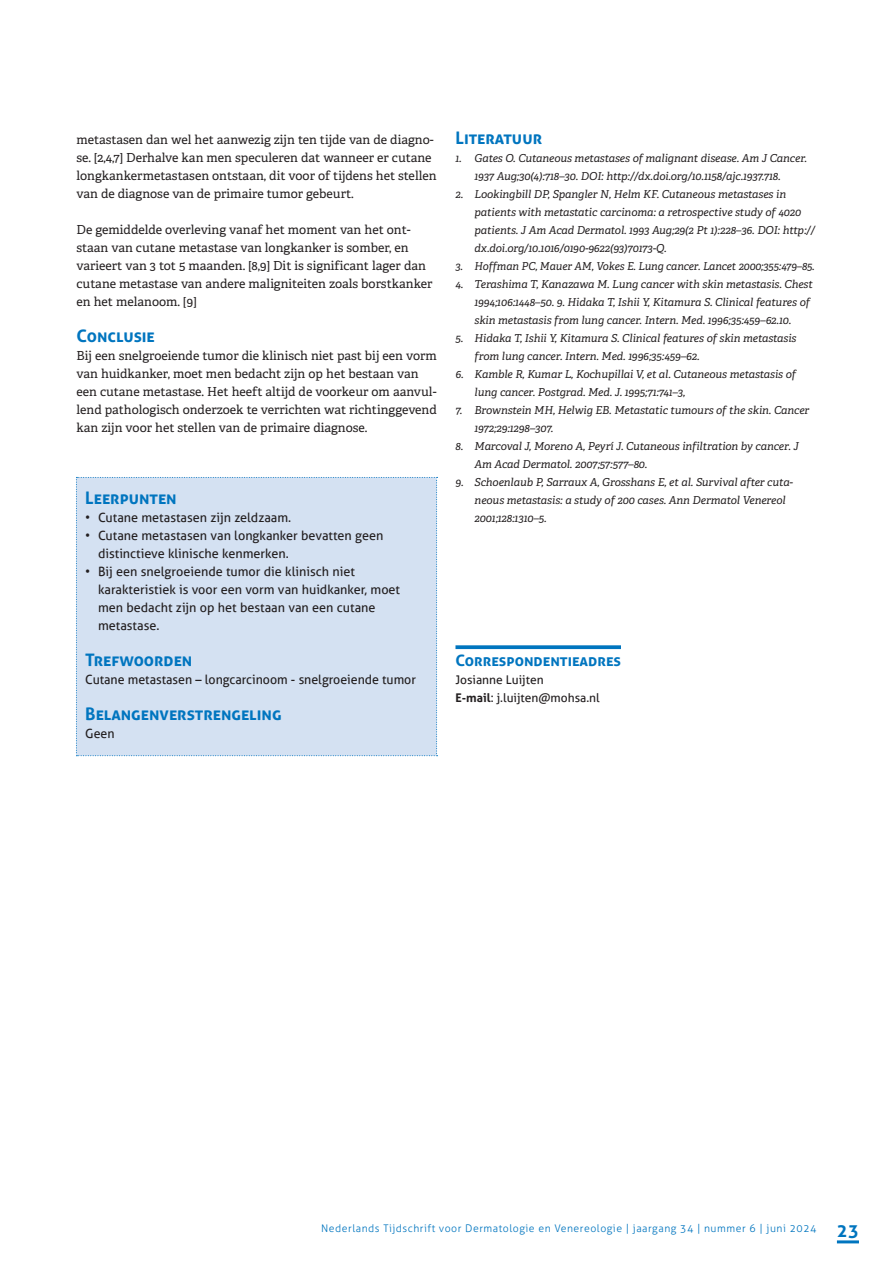
<style>
.page{position:relative;width:893px;height:1263px;background:#fff}
.page>*{position:absolute;margin:0;border:0;box-sizing:border-box;transform-origin:0 0}
.t1{font:700 18px "Aller";color:#0075bf}
.TUSSENKOP_1-Aller{font:700 17.25px "Aller";color:#0075bf}
.TUSSENKOP_1-Aller_THEMA{font:700 17.25px "Aller";color:#0075bf}
.Correspondentie_-_kopje{font:700 15.75px "Aller";color:#0075bf}
.t2{font:12.75px/18px "Aller";color:#231f20}
.PLATTE_TEKS{font:12.45px/18px "Adelle";color:#231f20}
.Correspondentie_-_plat{font:12px "Aller";color:#231f20}
.t3{font:italic 10.95px/18px "Adelle";letter-spacing:-.005em;color:#231f20}
.t4{font:300 10.5px "Aller";letter-spacing:.05em;color:#0075bf}
.s1{font-weight:700}
</style>
<div class="page">
<hr style="left:837px;top:1240px;width:22px;height:3px;background:#0075bf">
<svg style="left:455px;top:645px;width:166px;height:4px"></svg>
<div style="left:76px;top:477px;width:362px;height:279px;background:#d4e1f2"></div>
<p class="PLATTE_TEKS" style="left:77px;top:130px;width:362px">metastasen dan wel het aanwezig zijn ten tijde van de diagno&shy;se. [2,4,7] Derhalve kan men speculeren dat wanneer er cutane longkankermetastasen ontstaan, dit voor of tijdens het stellen van de diagnose van de primaire tumor gebeurt.</p>
<p class="PLATTE_TEKS" style="left:77px;top:220px;width:358px">De gemiddelde overleving vanaf het moment van het ont&shy;staan van cutane metastase van longkanker is somber, en varieert van 3 tot 5 maanden. [8,9] Dit is significant lager dan cutane metastase van andere maligniteiten zoals borstkanker en het melanoom. [9]</p>
<p class="TUSSENKOP_1-Aller_THEMA" style="left:77px;top:325px;width:80px">Conclusie</p>
<p class="PLATTE_TEKS" style="left:77px;top:346px;width:362px">Bij een snelgroeiende tumor die klinisch niet past bij een vorm van huidkanker, moet men bedacht zijn op het bestaan van een cutane metastase. Het heeft altijd de voorkeur om aanvul&shy;lend pathologisch onderzoek te verrichten wat richtinggevend kan zijn voor het stellen van de primaire diagnose.</p>
<p class="TUSSENKOP_1-Aller" style="left:85px;top:487px;width:93px">Leerpunten</p>
<p class="t2" style="left:85px;top:508px;width:207px">• Cutane metastasen zijn zeldzaam.</p>
<p class="t2" style="left:98px;top:526px;width:287px;text-indent:-13px">• Cutane metastasen van longkanker bevatten geen distinctieve klinische kenmerken.</p>
<p class="t2" style="left:98px;top:562px;width:304px;text-indent:-13px">• Bij een snelgroeiende tumor die klinisch niet karakteristiek is voor een vorm van huidkanker, moet men bedacht zijn op het bestaan van een cutane metastase.</p>
<p class="TUSSENKOP_1-Aller" style="left:85px;top:649px;width:109px">Trefwoorden</p>
<p class="t2" style="left:85px;top:670px;width:332px">Cutane metastasen – longcarcinoom - snelgroeiende tumor</p>
<p class="TUSSENKOP_1-Aller" style="left:85px;top:703px;width:198px">Belangenverstrengeling</p>
<p class="t2" style="left:85px;top:724px;width:31px">Geen</p>
<p class="TUSSENKOP_1-Aller_THEMA" style="left:455px;top:127px;width:88px">Literatuur</p>
<p class="t3" style="left:475px;top:149px;width:334px;text-indent:-19px">1. Gates O. Cutaneous metastases of malignant disease. Am J Cancer.<br>1937 Aug;30(4):718–30. DOI: http://dx.doi.org/10.1158/ajc.1937.718.</p>
<p class="t3" style="left:475px;top:185px;width:342px;text-indent:-19px">2. Lookingbill DP, Spangler N, Helm KF. Cutaneous metastases in patients with metastatic carcinoma: a retrospective study of 4020 patients. J Am Acad Dermatol. 1993 Aug;29(2 Pt 1):228–36. DOI: http:// dx.doi.org/10.1016/0190-9622(93)70173-Q.</p>
<p class="t3" style="left:455px;top:257px;width:361px">3. Hoffman PC, Mauer AM, Vokes E. Lung cancer. Lancet 2000;355:479–85.</p>
<p class="t3" style="left:475px;top:275px;width:340px;text-indent:-19px">4. Terashima T, Kanazawa M. Lung cancer with skin metastasis. Chest<br>1994;106:1448–50. 9. Hidaka T, Ishii Y, Kitamura S. Clinical features of skin metastasis from lung cancer. Intern. Med. 1996;35:459–62.10.</p>
<p class="t3" style="left:475px;top:329px;width:323px;text-indent:-19px">5. Hidaka T, Ishii Y, Kitamura S. Clinical features of skin metastasis from lung cancer. Intern. Med. 1996;35:459–62.</p>
<p class="t3" style="left:475px;top:365px;width:323px;text-indent:-19px">6. Kamble R, Kumar L, Kochupillai V, et al. Cutaneous metastasis of lung cancer. Postgrad. Med. J. 1995;71:741–3,</p>
<p class="t3" style="left:475px;top:401px;width:336px;text-indent:-19px">7. Brownstein MH, Helwig EB. Metastatic tumours of the skin. Cancer<br>1972;29:1298–307.</p>
<p class="t3" style="left:475px;top:437px;width:326px;text-indent:-19px">8. Marcoval J, Moreno A, Peyrí J. Cutaneous infiltration by cancer. J<br>Am Acad Dermatol. 2007;57:577–80.</p>
<p class="t3" style="left:475px;top:473px;width:320px;text-indent:-19px">9. Schoenlaub P, Sarraux A, Grosshans E, et al. Survival after cuta&shy;neous metastasis: a study of 200 cases. Ann Dermatol Venereol<br>2001;128:1310–5.</p>
<p class="Correspondentie_-_kopje" style="left:455px;top:651px;width:167px">Correspondentieadres</p>
<p class="Correspondentie_-_plat" style="left:455px;top:672px;width:90px">Josianne Luijten</p>
<p class="Correspondentie_-_plat" style="left:455px;top:690px;width:146px"><span class="s1">E-mail</span>: j.luijten@mohsa.nl</p>
<p class="t4" style="left:321px;top:1222px;width:497px">Nederlands Tijdschrift voor Dermatologie en Venereologie | jaargang 34 | nummer 6 | juni 2024</p>
<h1 class="t1" style="left:837px;top:1220px;width:24px">23</h1>
</div>
